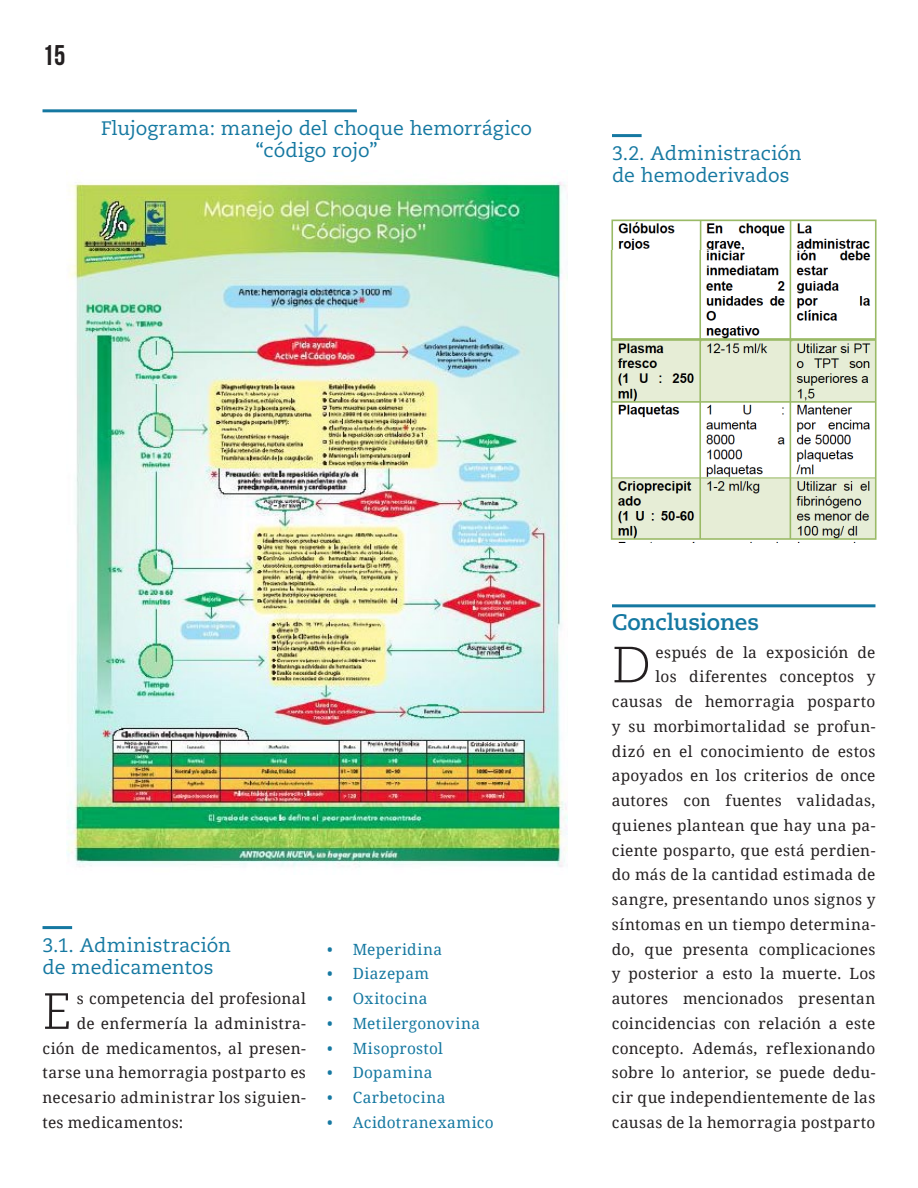
<style>
.page{position:relative;width:918px;height:1188px;background:#fff}
.page>*{position:absolute;margin:0;border:0;box-sizing:border-box;transform-origin:0 0}
.t1{font:300 50.85px "Caecilia LT Std";color:#231f20}
.t2{font:28.5px "Bebas Neue";color:#231f20}
.t3{font:700 22.5px "Caecilia LT Std";letter-spacing:-.005em;color:#1578a1}
.t4{font:19.5px/22.5px "Caecilia LT Std";color:#1578a1}
.t5{font:15.45px/24.8px "Droid Serif";letter-spacing:.02em;color:#231f20;text-align:right}
.t6{font:15.45px "Droid Serif";letter-spacing:.02em;color:#1578a1}
</style>
<div class="page">
<hr style="left:43px;top:926px;width:29px;height:3px;background:#1578a1">
<hr style="left:612px;top:134px;width:30px;height:3px;background:#1578a1">
<hr style="left:612px;top:604px;width:263px;height:3px;background:#1578a1">
<img style="left:611px;top:219px;width:266px;height:31px">
<img style="left:610px;top:250px;width:267px;height:292px">
<hr style="left:43px;top:109px;width:314px;height:3px;background:#1578a1">
<img style="left:66px;top:181px;width:501px;height:686px">
<h2 class="t2" style="left:43px;top:40px;width:24px">15</h2>
<p class="t4" style="left:101px;top:117px;width:432px;text-align:center">Flujograma: manejo del choque hemorrágico “código rojo”</p>
<p class="t4" style="left:612px;top:142px;width:191px">3.2. Administración de hemoderivados</p>
<p class="t4" style="left:43px;top:934px;width:190px">3.1. Administración de medicamentos</p>
<h1 class="t1" style="left:43px;top:983px;width:31px">E</h1>
<p class="t5" style="left:77px;top:986px;width:231px">s competencia del profesional</p>
<p class="t5" style="left:77px;top:1011px;width:231px">de enfermería la administra-</p>
<p class="t5" style="left:43px;top:1036px;width:265px">ción de medicamentos, al presen-</p>
<p class="t5" style="left:43px;top:1061px;width:265px">tarse una hemorragia postparto es</p>
<p class="t5" style="left:43px;top:1085px;width:265px">necesario administrar los siguien-</p>
<p class="t5" style="left:43px;top:1110px;width:142px">tes medicamentos:</p>
<p class="t6" style="left:327px;top:940px;width:117px">• Meperidina</p>
<p class="t6" style="left:327px;top:965px;width:103px">• Diazepam</p>
<p class="t6" style="left:327px;top:990px;width:102px">• Oxitocina</p>
<p class="t6" style="left:327px;top:1014px;width:154px">• Metilergonovina</p>
<p class="t6" style="left:327px;top:1039px;width:117px">• Misoprostol</p>
<p class="t6" style="left:327px;top:1064px;width:107px">• Dopamina</p>
<p class="t6" style="left:327px;top:1089px;width:120px">• Carbetocina</p>
<p class="t6" style="left:327px;top:1113px;width:168px">• Acidotranexamico</p>
<h3 class="t3" style="left:612px;top:609px;width:149px">Conclusiones</h3>
<h1 class="t1" style="left:612px;top:636px;width:40px">D</h1>
<p class="t5" style="left:612px;top:640px;width:265px">espués de la exposición de<br>los diferentes conceptos y causas de hemorragia posparto y su morbimortalidad se profun&shy;dizó en el conocimiento de estos apoyados en los criterios de once autores con fuentes validadas, quienes plantean que hay una pa&shy;ciente posparto, que está perdien&shy;do más de la cantidad estimada de sangre, presentando unos signos y síntomas en un tiempo determina&shy;do, que presenta complicaciones y posterior a esto la muerte. Los autores mencionados presentan coincidencias con relación a este concepto. Además, reflexionando sobre lo anterior, se puede dedu&shy;cir que independientemente de las causas de la hemorragia postparto</p>
</div>
